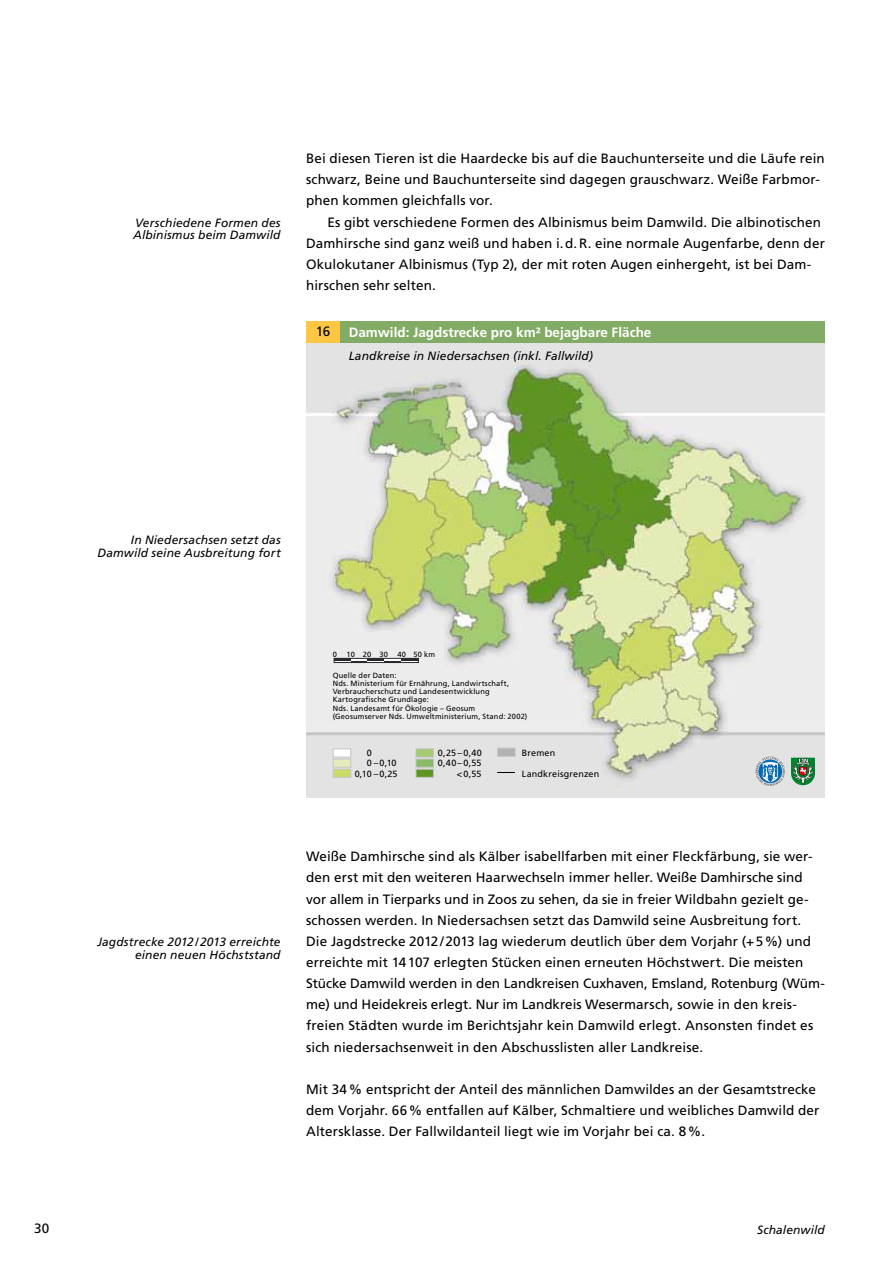
<style>
.page{position:relative;width:893px;height:1263px;background:#fff}
.page>*{position:absolute;margin:0;border:0;box-sizing:border-box;transform-origin:0 0}
.t1{font:13.5px/21.1px "Frutiger";letter-spacing:.005em;color:#000}
.t2{font:700 13.5px "Frutiger";color:#fff}
.t3{font:italic 12px/12.8px "Frutiger";letter-spacing:.015em;color:#000;text-align:right}
.t4{font:9px/10.5px "Frutiger";letter-spacing:.02em;color:#000;text-align:right}
.t5{font:7.5px/8.2px "Frutiger";letter-spacing:.02em;color:#000}
</style>
<div class="page">
<img style="left:306px;top:342px;width:519px;height:456px">
<div style="left:333px;top:748px;width:18px;height:9px;background:#fff;border:1px solid #c5c6c6"></div>
<div style="left:333px;top:759px;width:18px;height:8px;background:#e6ecb9;border:1px solid #c5c6c6"></div>
<div style="left:333px;top:769px;width:18px;height:9px;background:#ccda69;border:1px solid #c5c6c6"></div>
<div style="left:416px;top:748px;width:18px;height:9px;background:#a4cb71;border:1px solid #c5c6c6"></div>
<div style="left:416px;top:759px;width:18px;height:8px;background:#89ba66;border:1px solid #c5c6c6"></div>
<div style="left:416px;top:769px;width:18px;height:9px;background:#5f9523;border:1px solid #c5c6c6"></div>
<div style="left:497px;top:748px;width:19px;height:9px;background:#b1b2b2;border:1px solid #c5c6c6"></div>
<svg style="left:497px;top:772px;width:18px;height:1px"></svg>
<div style="left:306px;top:321px;width:34px;height:21px;background:#fdc743"></div>
<div style="left:340px;top:321px;width:485px;height:21px;background:#82ab65"></div>
<svg style="left:334px;top:658px;width:85px;height:5px"></svg>
<svg style="left:756px;top:757px;width:29px;height:29px"></svg>
<svg style="left:791px;top:758px;width:24px;height:27px"></svg>
<p class="t3" style="left:133px;top:216px;width:149px;text-align:left">Verschiedene Formen des<br>Albinismus beim Damwild</p>
<p class="t1" style="left:306px;top:148px;width:520px">Bei diesen Tieren ist die Haardecke bis auf die Bauchunterseite und die Läufe rein schwarz, Beine und Bauchunterseite sind dagegen grauschwarz. Weiße Farbmor&shy;phen kommen gleichfalls vor.</p>
<p class="t1" style="left:306px;top:211px;width:520px;text-indent:21px">Es gibt verschiedene Formen des Albinismus beim Damwild. Die albinotischen Damhirsche sind ganz weiß und haben i.d.R. eine normale Augenfarbe, denn der Okulokutaner Albinismus (Typ 2), der mit roten Augen einhergeht, ist bei Dam&shy;hirschen sehr selten.</p>
<p class="t1" style="left:316px;top:321px;width:16px">16</p>
<p class="t2" style="left:349px;top:324px;width:304px">Damwild: Jagdstrecke pro km² bejagbare Fläche</p>
<p class="t3" style="left:349px;top:349px;width:246px">Landkreise in Niedersachsen (inkl. Fallwild)</p>
<p class="t1" style="left:34px;top:1218px;width:17px">30</p>
<p class="t3" style="left:98px;top:533px;width:185px">In Niedersachsen setzt das<br>Damwild seine Ausbreitung fort</p>
<p class="t5" style="left:333px;top:650px;width:6px">0</p>
<p class="t5" style="left:347px;top:650px;width:43px">10 20 30</p>
<p class="t5" style="left:397px;top:650px;width:39px">40 50 km</p>
<p class="t5" style="left:333px;top:671px;width:196px">Quelle der Daten:<br>Nds. Ministerium für Ernährung, Landwirtschaft, Verbraucherschutz und Landesentwicklung Kartografische Grundlage:<br>Nds. Landesamt für Ökologie – Geosum (Geosumserver Nds. Umweltministerium, Stand: 2002)</p>
<p class="t4" style="left:367px;top:747px;width:7px">0</p>
<p class="t4" style="left:367px;top:758px;width:31px">0 –0,10</p>
<p class="t4" style="left:355px;top:768px;width:44px">0,10 –0,25</p>
<p class="t4" style="left:438px;top:747px;width:45px">0,25 – 0,40<br>0,40– 0,55 &lt; 0,55</p>
<p class="t4" style="left:522px;top:747px;width:35px">Bremen</p>
<p class="t4" style="left:522px;top:768px;width:79px">Landkreisgrenzen</p>
<p class="t3" style="left:97px;top:935px;width:185px">Jagdstrecke 2012/2013 erreichte einen neuen Höchststand</p>
<p class="t1" style="left:306px;top:846px;width:520px">Weiße Damhirsche sind als Kälber isabellfarben mit einer Fleckfärbung, sie wer&shy;den erst mit den weiteren Haarwechseln immer heller. Weiße Damhirsche sind vor allem in Tierparks und in Zoos zu sehen, da sie in freier Wildbahn gezielt ge&shy;schossen werden. In Niedersachsen setzt das Damwild seine Ausbreitung fort.<br>Die Jagdstrecke 2012/2013 lag wiederum deutlich über dem Vorjahr (+5%) und erreichte mit 14107 erlegten Stücken einen erneuten Höchstwert. Die meisten Stücke Damwild werden in den Landkreisen Cuxhaven, Emsland, Rotenburg (Wüm&shy;me) und Heidekreis erlegt. Nur im Landkreis Wesermarsch, sowie in den kreis&shy;freien Städten wurde im Berichtsjahr kein Damwild erlegt. Ansonsten findet es sich niedersachsenweit in den Abschusslisten aller Landkreise.</p>
<p class="t1" style="left:306px;top:1078px;width:515px">Mit 34% entspricht der Anteil des männlichen Damwildes an der Gesamtstrecke dem Vorjahr. 66% entfallen auf Kälber, Schmaltiere und weibliches Damwild der<br>Altersklasse. Der Fallwildanteil liegt wie im Vorjahr bei ca. 8%.</p>
<p class="t3" style="left:757px;top:1223px;width:69px">Schalenwild</p>
</div>
